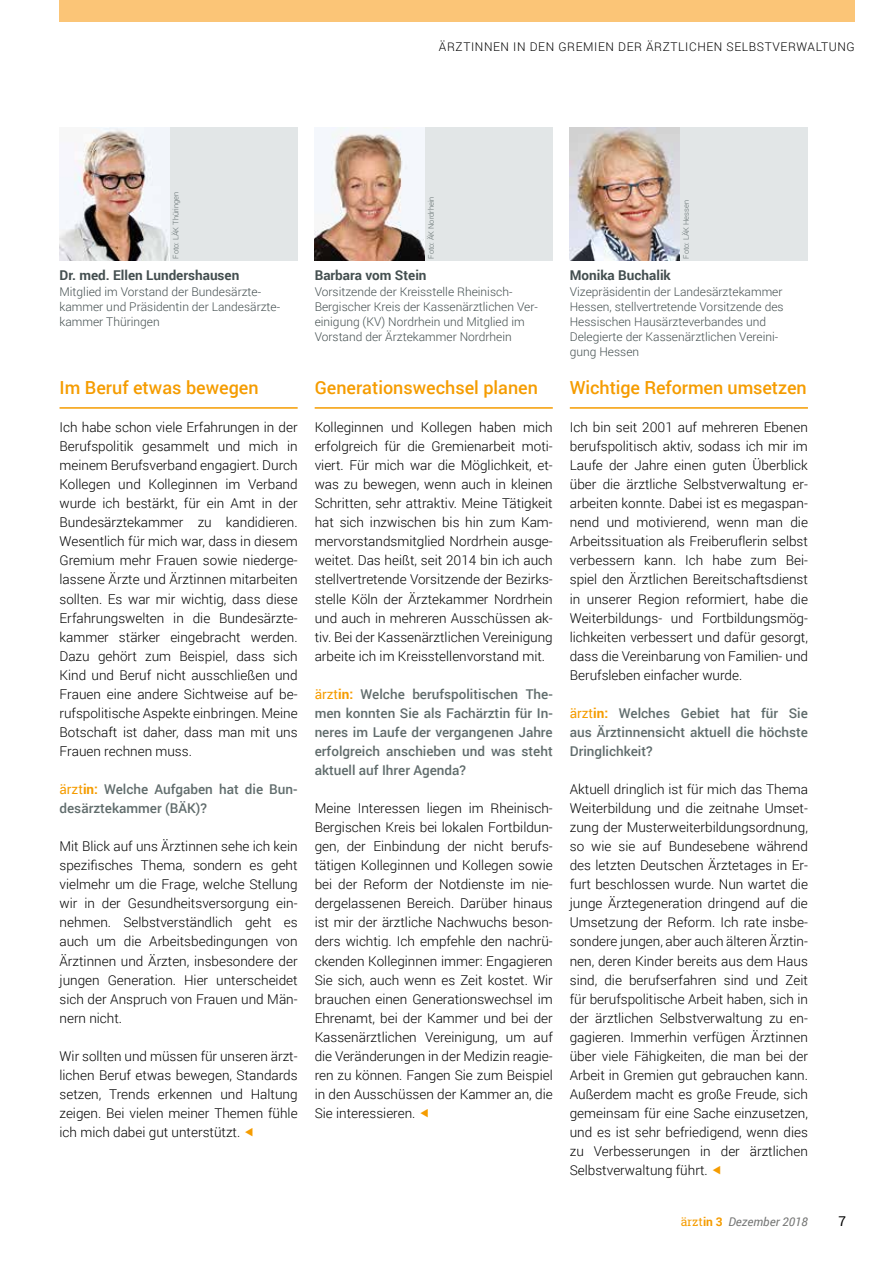
<style>
.page{position:relative;width:893px;height:1263px;background:#fff}
.page>*{position:absolute;margin:0;border:0;box-sizing:border-box;transform-origin:0 0}
.t1{font:500 18px "Roboto";color:#f59c00}
.t2{font:300 13.5px/19px "Roboto";color:#000;text-align:justify}
.t3{font:500 13.5px/19px "Roboto";color:#606c6c;text-align:justify}
.t4{font:700 13.5px "Roboto";color:#444f50}
.t5{font:13.5px "Roboto";color:#000}
.t6{font:300 12px/15px "Roboto";color:#444f50}
.t7{font:300 12px "Roboto";letter-spacing:.05em;color:#000}
.t8{font:italic 12px "Roboto";color:#767776}
.t9{font:300 7.5px "Roboto";color:#606c6c}
.s1{font-weight:400;color:#f59c00}
.s2{font-weight:700;color:#f59c00}
.s3{font-family:"Roboto Slab";font-style:normal;color:#f59c00}
.s4{font-weight:700;font-style:normal;color:#f59c00}
</style>
<div class="page">
<div style="left:60px;top:0;width:795px;height:21px;background:#fbc577"></div>
<img style="left:315px;top:127px;width:110px;height:134px">
<div style="left:425px;top:127px;width:128px;height:134px;background:#e2e6e7"></div>
<img style="left:60px;top:127px;width:110px;height:134px">
<div style="left:170px;top:127px;width:128px;height:134px;background:#e2e6e7"></div>
<img style="left:570px;top:127px;width:110px;height:134px">
<div style="left:680px;top:127px;width:128px;height:134px;background:#e2e6e7"></div>
<hr style="left:60px;top:407px;width:238px;height:2px;background:#f59c00">
<hr style="left:315px;top:407px;width:238px;height:2px;background:#f59c00">
<hr style="left:570px;top:407px;width:238px;height:2px;background:#f59c00">
<p class="t7" style="left:439px;top:38px;width:417px">ÄRZTINNEN IN DEN GREMIEN DER ÄRZTLICHEN SELBSTVERWALTUNG</p>
<p class="t9" style="left:171px;top:259px;width:69px;rotate:-90deg">Foto: LÄK Thüringen</p>
<p class="t9" style="left:426px;top:259px;width:64px;rotate:-90deg">Foto: ÄK Nordrhein</p>
<p class="t9" style="left:681px;top:259px;width:60px;rotate:-90deg">Foto: LÄK Hessen</p>
<p class="t4" style="left:60px;top:265px;width:181px">Dr. med. Ellen Lundershausen</p>
<p class="t6" style="left:60px;top:284px;width:222px">Mitglied im Vorstand der Bundesärzte&shy;kammer und Präsidentin der Landesärzte&shy;kammer Thüringen</p>
<h1 class="t1" style="left:60px;top:375px;width:201px">Im Beruf etwas bewegen</h1>
<p class="t2" style="left:60px;top:417px;width:240px">Ich habe schon viele Erfahrungen in der Berufspolitik gesammelt und mich in meinem Berufsverband engagiert. Durch Kollegen und Kolleginnen im Verband wurde ich bestärkt, für ein Amt in der Bundesärztekammer zu kandidieren.<br>Wesentlich für mich war, dass in diesem Gremium mehr Frauen sowie niederge&shy;lassene Ärzte und Ärztinnen mitarbeiten sollten. Es war mir wichtig, dass diese Erfahrungswelten in die Bundesärzte&shy;kammer stärker eingebracht werden.<br>Dazu gehört zum Beispiel, dass sich Kind und Beruf nicht ausschließen und Frauen eine andere Sichtweise auf be&shy;rufspolitische Aspekte einbringen. Meine Botschaft ist daher, dass man mit uns Frauen rechnen muss.</p>
<p class="t3" style="left:60px;top:779px;width:240px"><span class="s1">ärzt</span><span class="s2">in:</span> Welche Aufgaben hat die Bun&shy;desärztekammer (BÄK)?</p>
<p class="t2" style="left:60px;top:836px;width:240px">Mit Blick auf uns Ärztinnen sehe ich kein spezifisches Thema, sondern es geht vielmehr um die Frage, welche Stellung wir in der Gesundheitsversorgung ein&shy;nehmen. Selbstverständlich geht es auch um die Arbeitsbedingungen von Ärztinnen und Ärzten, insbesondere der jungen Generation. Hier unterscheidet sich der Anspruch von Frauen und Män&shy;nern nicht.</p>
<p class="t2" style="left:60px;top:1046px;width:240px">Wir sollten und müssen für unseren ärzt&shy;lichen Beruf etwas bewegen, Standards setzen, Trends erkennen und Haltung zeigen. Bei vielen meiner Themen fühle ich mich dabei gut unterstützt.</p>
<p class="t4" style="left:315px;top:265px;width:113px">Barbara vom Stein</p>
<p class="t6" style="left:315px;top:284px;width:224px">Vorsitzende der Kreisstelle Rheinisch-Bergischer Kreis der Kassenärztlichen Ver&shy;einigung (KV) Nordrhein und Mitglied im Vorstand der Ärztekammer Nordrhein</p>
<h1 class="t1" style="left:315px;top:375px;width:225px">Generationswechsel planen</h1>
<p class="t2" style="left:315px;top:417px;width:240px">Kolleginnen und Kollegen haben mich erfolgreich für die Gremienarbeit moti&shy;viert. Für mich war die Möglichkeit, et&shy;was zu bewegen, wenn auch in kleinen Schritten, sehr attraktiv. Meine Tätigkeit hat sich inzwischen bis hin zum Kam&shy;mervorstandsmitglied Nordrhein ausge&shy;weitet. Das heißt, seit 2014 bin ich auch stellvertretende Vorsitzende der Bezirks&shy;stelle Köln der Ärztekammer Nordrhein und auch in mehreren Ausschüssen ak&shy;tiv. Bei der Kassenärztlichen Vereinigung arbeite ich im Kreisstellenvorstand mit.</p>
<p class="t3" style="left:315px;top:684px;width:240px"><span class="s1">ärzt</span><span class="s2">in:</span> Welche berufspolitischen The&shy;men konnten Sie als Fachärztin für In&shy;neres im Laufe der vergangenen Jahre erfolgreich anschieben und was steht aktuell auf Ihrer Agenda?</p>
<p class="t2" style="left:315px;top:798px;width:240px">Meine Interessen liegen im Rheinisch-Bergischen Kreis bei lokalen Fortbildun&shy;gen, der Einbindung der nicht berufs&shy;tätigen Kolleginnen und Kollegen sowie bei der Reform der Notdienste im nie&shy;dergelassenen Bereich. Darüber hinaus ist mir der ärztliche Nachwuchs beson&shy;ders wichtig. Ich empfehle den nachrü&shy;ckenden Kolleginnen immer: Engagieren Sie sich, auch wenn es Zeit kostet. Wir brauchen einen Generationswechsel im Ehrenamt, bei der Kammer und bei der Kassenärztlichen Vereinigung, um auf die Veränderungen in der Medizin reagie&shy;ren zu können. Fangen Sie zum Beispiel in den Ausschüssen der Kammer an, die Sie interessieren.</p>
<p class="t4" style="left:570px;top:265px;width:103px">Monika Buchalik</p>
<p class="t6" style="left:570px;top:284px;width:215px">Vizepräsidentin der Landesärztekammer Hessen, stellvertretende Vorsitzende des Hessischen Hausärzteverbandes und Delegierte der Kassenärztlichen Vereini&shy;gung Hessen</p>
<h1 class="t1" style="left:570px;top:375px;width:238px">Wichtige Reformen umsetzen</h1>
<p class="t2" style="left:570px;top:417px;width:240px">Ich bin seit 2001 auf mehreren Ebenen berufspolitisch aktiv, sodass ich mir im Laufe der Jahre einen guten Überblick über die ärztliche Selbstverwaltung er&shy;arbeiten konnte. Dabei ist es megaspan&shy;nend und motivierend, wenn man die Arbeitssituation als Freiberuflerin selbst verbessern kann. Ich habe zum Bei&shy;spiel den Ärztlichen Bereitschaftsdienst in unserer Region reformiert, habe die Weiterbildungs- und Fortbildungsmög&shy;lichkeiten verbessert und dafür gesorgt, dass die Vereinbarung von Familien- und Berufsleben einfacher wurde.</p>
<p class="t3" style="left:570px;top:703px;width:240px"><span class="s1">ärzt</span><span class="s2">in:</span> Welches Gebiet hat für Sie aus Ärztinnensicht aktuell die höchste Dringlichkeit?</p>
<p class="t2" style="left:570px;top:779px;width:240px">Aktuell dringlich ist für mich das Thema Weiterbildung und die zeitnahe Umset&shy;zung der Musterweiterbildungsordnung, so wie sie auf Bundesebene während des letzten Deutschen Ärztetages in Er&shy;furt beschlossen wurde. Nun wartet die junge Ärztegeneration dringend auf die Umsetzung der Reform. Ich rate insbe&shy;sondere jungen, aber auch älteren Ärztin&shy;nen, deren Kinder bereits aus dem Haus sind, die berufserfahren sind und Zeit für berufspolitische Arbeit haben, sich in der ärztlichen Selbstverwaltung zu en&shy;gagieren. Immerhin verfügen Ärztinnen über viele Fähigkeiten, die man bei der Arbeit in Gremien gut gebrauchen kann.<br>Außerdem macht es große Freude, sich gemeinsam für eine Sache einzusetzen, und es ist sehr befriedigend, wenn dies zu Verbesserungen in der ärztlichen Selbstverwaltung führt.</p>
<p class="t8" style="left:681px;top:1214px;width:129px"><span class="s3">ärzt</span><span class="s4">in 3</span> Dezember 2018</p>
<p class="t5" style="left:839px;top:1212px;width:9px">7</p>
</div>
